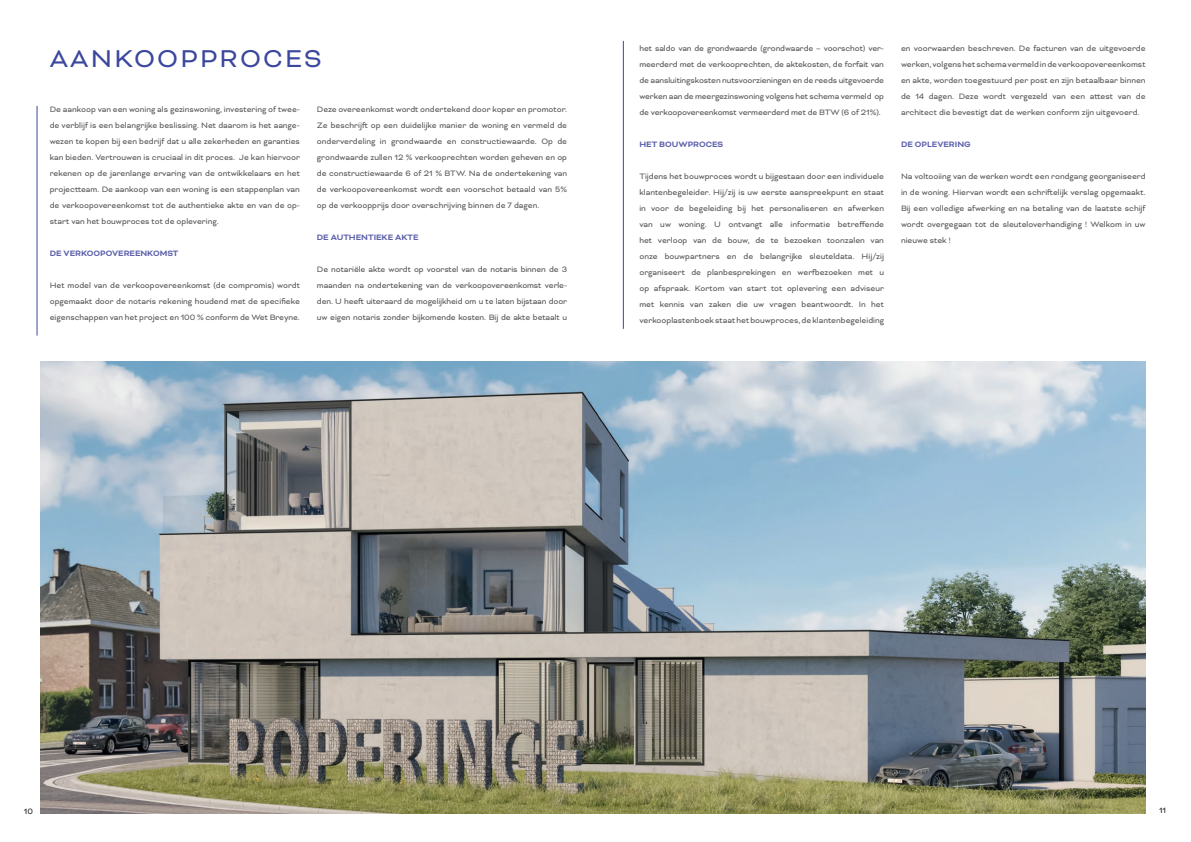
<style>
.page{position:relative;width:1191px;height:842px;background:#fff}
.page>*{position:absolute;margin:0;border:0;box-sizing:border-box;transform-origin:0 0}
.t1{font:28px "Bicyclette";letter-spacing:.08em;color:#3b479d}
.t2{font:9px/16px "Bicyclette";color:#57585a;text-align:justify}
.t3{font:700 9px "Bicyclette";color:#5d61ac}
.t4{font:9px "Bicyclette";color:#231f20}
</style>
<div class="page">
<img style="left:41px;top:362px;width:1104px;height:452px">
<hr style="left:623px;top:41px;width:1px;height:288px;background:#3b479d">
<hr style="left:37px;top:106px;width:1px;height:230px;background:#3b479d">
<h1 class="t1" style="left:50px;top:42px;width:274px">AANKOOPPROCES</h1>
<p class="t2" style="left:50px;top:101px;width:252px">De aankoop van een woning als gezinswoning, investering of twee&shy;de verblijf is een belangrijke beslissing. Net daarom is het aange&shy;wezen te kopen bij een bedrijf dat u alle zekerheden en garanties kan bieden. Vertrouwen is cruciaal in dit proces. Je kan hiervoor rekenen op de jarenlange ervaring van de ontwikkelaars en het projectteam. De aankoop van een woning is een stappenplan van de verkoopovereenkomst tot de authentieke akte en van de op&shy;start van het bouwproces tot de oplevering.</p>
<p class="t3" style="left:50px;top:248px;width:130px">DE VERKOOPOVEREENKOMST</p>
<p class="t2" style="left:50px;top:277px;width:252px">Het model van de verkoopovereenkomst (de compromis) wordt opgemaakt door de notaris rekening houdend met de specifieke eigenschappen van het project en 100 % conform de Wet Breyne.</p>
<p class="t2" style="left:317px;top:101px;width:252px">Deze overeenkomst wordt ondertekend door koper en promotor.<br>Ze beschrijft op een duidelijke manier de woning en vermeld de onderverdeling in grondwaarde en constructiewaarde. Op de grondwaarde zullen 12 % verkooprechten worden geheven en op de constructiewaarde 6 of 21 % BTW. Na de ondertekening van de verkoopovereenkomst wordt een voorschot betaald van 5% op de verkoopprijs door overschrijving binnen de 7 dagen.</p>
<p class="t3" style="left:317px;top:232px;width:103px">DE AUTHENTIEKE AKTE</p>
<p class="t2" style="left:317px;top:261px;width:252px">De notariële akte wordt op voorstel van de notaris binnen de 3 maanden na ondertekening van de verkoopovereenkomst verle&shy;den. U heeft uiteraard de mogelijkheid om u te laten bijstaan door uw eigen notaris zonder bijkomende kosten. Bij de akte betaalt u</p>
<p class="t2" style="left:639px;top:40px;width:246px">het saldo van de grondwaarde (grondwaarde – voorschot) ver&shy;meerderd met de verkooprechten, de aktekosten, de forfait van de aansluitingskosten nutsvoorzieningen en de reeds uitgevoerde werken aan de meergezinswoning volgens het schema vermeld op de verkoopovereenkomst vermeerderd met de BTW (6 of 21%).</p>
<p class="t3" style="left:639px;top:139px;width:85px">HET BOUWPROCES</p>
<p class="t2" style="left:639px;top:168px;width:246px">Tijdens het bouwproces wordt u bijgestaan door een individuele klantenbegeleider. Hij/zij is uw eerste aanspreekpunt en staat in voor de begeleiding bij het personaliseren en afwerken van uw woning. U ontvangt alle informatie betreffende het verloop van de bouw, de te bezoeken toonzalen van onze bouwpartners en de belangrijke sleuteldata. Hij/zij organiseert de planbesprekingen en werfbezoeken met u op afspraak. Kortom van start tot oplevering een adviseur met kennis van zaken die uw vragen beantwoordt. In het verkooplastenboek staat het bouwproces, de klantenbegeleiding</p>
<p class="t2" style="left:901px;top:40px;width:246px">en voorwaarden beschreven. De facturen van de uitgevoerde werken, volgens het schema vermeld in de verkoopovereenkomst en akte, worden toegestuurd per post en zijn betaalbaar binnen de 14 dagen. Deze wordt vergezeld van een attest van de architect die bevestigt dat de werken conform zijn uitgevoerd.</p>
<p class="t3" style="left:901px;top:139px;width:71px">DE OPLEVERING</p>
<p class="t2" style="left:901px;top:168px;width:246px">Na voltooiing van de werken wordt een rondgang georganiseerd in de woning. Hiervan wordt een schriftelijk verslag opgemaakt.<br>Bij een volledige afwerking en na betaling van de laatste schijf wordt overgegaan tot de sleuteloverhandiging ! Welkom in uw nieuwe stek !</p>
<p class="t4" style="left:24px;top:806px;width:11px">10</p>
<p class="t4" style="left:1159px;top:805px;width:9px">11</p>
</div>
